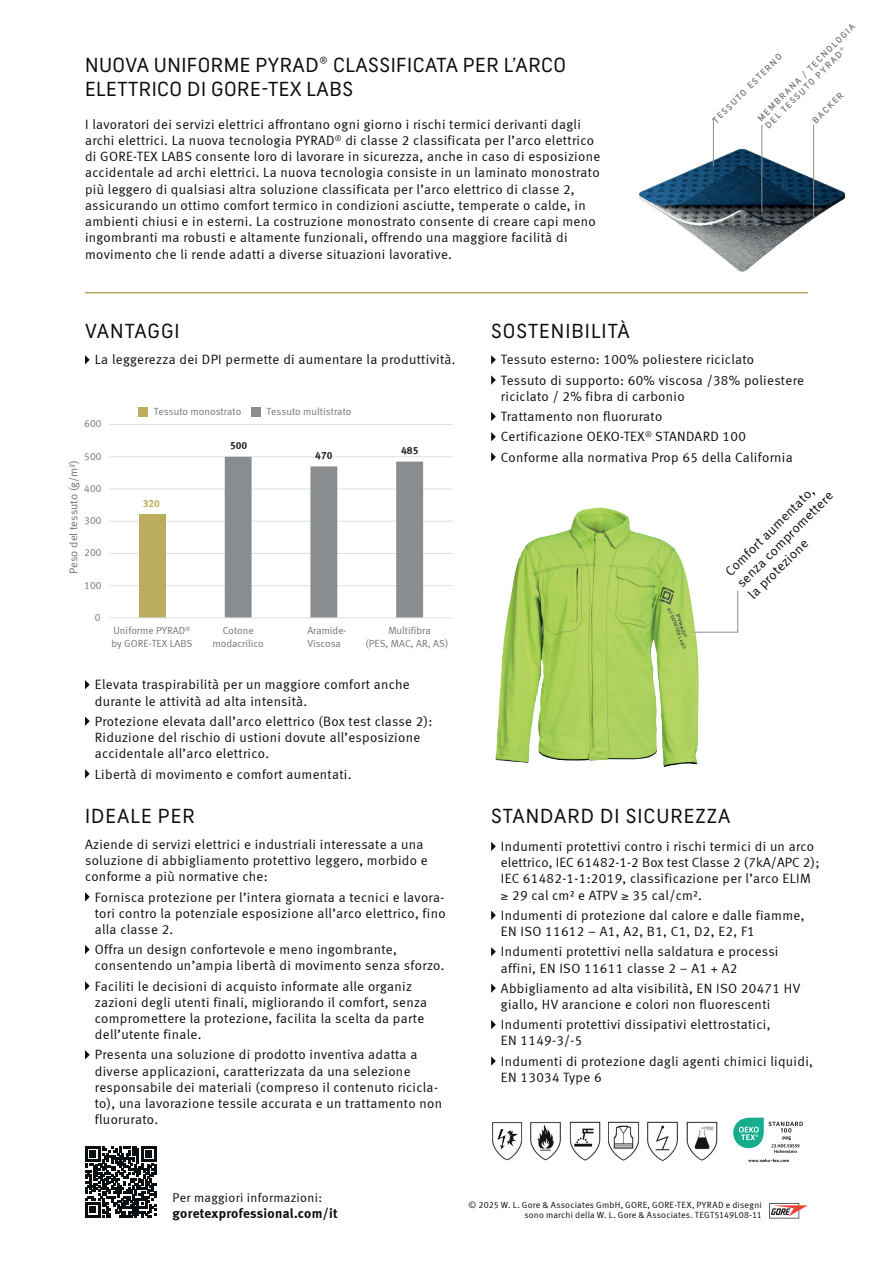
<style>
.page{position:relative;width:893px;height:1263px;background:#fff}
.page>*{position:absolute;margin:0;border:0;box-sizing:border-box;transform-origin:0 0}
.t1{font:20.25px/24.3px "GORE Fabrics";letter-spacing:.025em;color:#0b0e10}
.t2{font:20.25px "GORE Fabrics";letter-spacing:.05em;color:#0b0e10}
.t3{font:13.5px/16.2px "Meta Normal LF";letter-spacing:.025em;color:#0b0e10}
.t4{font:13.5px "Meta Bold LF";letter-spacing:.02em;color:#0b0e10}
.t5{font:12.75px "Meta Normal LF";letter-spacing:.025em;color:#0b0e10}
.t6{font:11.4px "Meta Normal LF";color:#747677}
.t7{font:10.35px/12.5px "Meta Normal LF";letter-spacing:.005em;color:#747677}
.t8{font:10.35px "Meta Bold LF";color:#231f20}
.t9{font:10.35px "Meta Bold LF";color:#bcac5d}
.t10{font:9px/10.8px "Meta Normal LF";letter-spacing:.025em;color:#0b0e10;text-align:right}
.t11{font:500 9px/10.5px "GORE Fabrics";color:#727778}
</style>
<div class="page">
<svg style="left:769px;top:1203px;width:39px;height:15px"></svg>
<img style="left:639px;top:140px;width:207px;height:132px">
<hr style="left:85px;top:292px;width:723px;height:1px;background:#bbaa59">
<svg style="left:85px;top:892px;width:5px;height:9px"></svg>
<svg style="left:85px;top:945px;width:5px;height:9px"></svg>
<svg style="left:85px;top:981px;width:5px;height:10px"></svg>
<svg style="left:85px;top:1050px;width:5px;height:9px"></svg>
<svg style="left:85px;top:355px;width:5px;height:9px"></svg>
<svg style="left:85px;top:680px;width:5px;height:9px"></svg>
<svg style="left:85px;top:716px;width:5px;height:10px"></svg>
<svg style="left:85px;top:769px;width:5px;height:9px"></svg>
<img style="left:530px;top:1122px;width:31px;height:38px">
<img style="left:686px;top:1122px;width:31px;height:38px">
<img style="left:647px;top:1122px;width:31px;height:38px">
<img style="left:569px;top:1122px;width:32px;height:38px">
<img style="left:608px;top:1122px;width:32px;height:38px">
<hr style="left:109px;top:585px;width:344px;height:1px;background:#dde0df">
<hr style="left:109px;top:553px;width:344px;height:1px;background:#dde0df">
<hr style="left:109px;top:521px;width:344px;height:1px;background:#dde0df">
<hr style="left:109px;top:489px;width:344px;height:1px;background:#dde0df">
<hr style="left:109px;top:456px;width:344px;height:1px;background:#dde0df">
<hr style="left:109px;top:424px;width:344px;height:1px;background:#dde0df">
<svg style="left:225px;top:457px;width:198px;height:160px"></svg>
<div style="left:139px;top:515px;width:27px;height:103px;background:#bcac5d"></div>
<hr style="left:109px;top:617px;width:344px;height:1px;background:#dde0df">
<div style="left:139px;top:407px;width:9px;height:9px;background:#bcac5d"></div>
<div style="left:252px;top:407px;width:9px;height:9px;background:#8a8d8f"></div>
<img style="left:492px;top:1122px;width:31px;height:38px">
<img style="left:496px;top:1128px;width:22px;height:23px">
<hr style="left:761px;top:125px;width:1px;height:88px;background:#8c8f91">
<hr style="left:813px;top:125px;width:1px;height:93px;background:#8c8f91">
<hr style="left:713px;top:118px;width:1px;height:48px;background:#8c8f91">
<img style="left:437px;top:488px;width:302px;height:279px">
<svg style="left:693px;top:590px;width:45px;height:43px"></svg>
<svg style="left:748px;top:1159px;width:41px;height:3px"></svg>
<svg style="left:733px;top:1118px;width:70px;height:35px"></svg>
<svg style="left:491px;top:355px;width:5px;height:9px"></svg>
<svg style="left:491px;top:375px;width:5px;height:10px"></svg>
<svg style="left:491px;top:412px;width:5px;height:9px"></svg>
<svg style="left:491px;top:432px;width:5px;height:9px"></svg>
<svg style="left:491px;top:452px;width:5px;height:10px"></svg>
<svg style="left:85px;top:1146px;width:71px;height:71px"></svg>
<svg style="left:491px;top:842px;width:5px;height:9px"></svg>
<svg style="left:491px;top:910px;width:5px;height:10px"></svg>
<svg style="left:491px;top:947px;width:5px;height:9px"></svg>
<svg style="left:491px;top:983px;width:5px;height:10px"></svg>
<svg style="left:491px;top:1020px;width:5px;height:9px"></svg>
<svg style="left:491px;top:1056px;width:5px;height:10px"></svg>
<h1 class="t1" style="left:85px;top:52px;width:483px">NUOVA UNIFORME PYRAD® CLASSIFICATA PER L’ARCO<br>ELETTRICO DI GORE-TEX LABS</h1>
<p class="t3" style="left:85px;top:116px;width:517px">I lavoratori dei servizi elettrici affrontano ogni giorno i rischi termici derivanti dagli archi elettrici. La nuova tecnologia PYRAD<sup>®</sup> di classe 2 classificata per l’arco elettrico di GORE-TEX LABS consente loro di lavorare in sicurezza, anche in caso di esposizione accidentale ad archi elettrici. La nuova tecnologia consiste in un laminato monostrato più leggero di qualsiasi altra soluzione classificata per l’arco elettrico di classe 2, assicurando un ottimo comfort termico in condizioni asciutte, temperate o calde, in ambienti chiusi e in esterni. La costruzione monostrato consente di creare capi meno ingombranti ma robusti e altamente funzionali, offrendo una maggiore facilità di movimento che li rende adatti a diverse situazioni lavorative.</p>
<h1 class="t2" style="left:85px;top:319px;width:96px">VANTAGGI</h1>
<h1 class="t2" style="left:491px;top:319px;width:140px">SOSTENIBILITÀ</h1>
<p class="t11" style="left:755px;top:116px;width:135px;rotate:-45deg">MEMBRANA / TECNOLOGIA<br>DEL TESSUTO PYRAD®</p>
<p class="t11" style="left:710px;top:118px;width:95px;rotate:-45deg">TESSUTO ESTERNO</p>
<p class="t11" style="left:810px;top:118px;width:41px;rotate:-45deg">BACKER</p>
<p class="t3" style="left:95px;top:351px;width:362px">La leggerezza dei DPI permette di aumentare la produttività.</p>
<p class="t7" style="left:84px;top:418px;width:19px">600</p>
<p class="t7" style="left:84px;top:450px;width:19px">500</p>
<p class="t6" style="left:67px;top:574px;width:116px;rotate:-90deg">Peso del tessuto (g/m²)</p>
<p class="t7" style="left:84px;top:482px;width:19px">400</p>
<p class="t7" style="left:84px;top:514px;width:19px">300</p>
<p class="t7" style="left:84px;top:546px;width:19px">200</p>
<p class="t7" style="left:84px;top:579px;width:19px">100</p>
<p class="t7" style="left:95px;top:611px;width:7px">0</p>
<p class="t7" style="left:154px;top:405px;width:89px">Tessuto monostrato</p>
<p class="t7" style="left:267px;top:405px;width:86px">Tessuto multistrato</p>
<p class="t9" style="left:143px;top:498px;width:19px">320</p>
<p class="t8" style="left:230px;top:439px;width:19px">500</p>
<p class="t8" style="left:315px;top:449px;width:19px">470</p>
<p class="t8" style="left:401px;top:444px;width:19px">485</p>
<p class="t7" style="left:111px;top:624px;width:83px">Uniforme PYRAD<sup>® </sup>by GORE-TEX LABS</p>
<p class="t7" style="left:213px;top:624px;width:53px;text-align:center">Cotone modacrilico</p>
<p class="t7" style="left:307px;top:624px;width:41px">Aramide-<br>Viscosa</p>
<p class="t7" style="left:366px;top:624px;width:84px;text-align:center">Multifibra<br>(PES, MAC, AR, AS)</p>
<p class="t3" style="left:95px;top:676px;width:316px">Elevata traspirabilità per un maggiore comfort anche durante le attività ad alta intensità.</p>
<p class="t3" style="left:95px;top:713px;width:339px">Protezione elevata dall’arco elettrico (Box test classe 2):<br>Riduzione del rischio di ustioni dovute all’esposizione accidentale all’arco elettrico.</p>
<p class="t3" style="left:95px;top:765px;width:258px">Libertà di movimento e comfort aumentati.</p>
<h1 class="t2" style="left:85px;top:803px;width:111px">IDEALE PER</h1>
<p class="t3" style="left:85px;top:836px;width:344px">Aziende di servizi elettrici e industriali interessate a una soluzione di abbigliamento protettivo leggero, morbido e conforme a più normative che:</p>
<p class="t3" style="left:95px;top:888px;width:352px;text-align:justify">Fornisca protezione per l’intera giornata a tecnici e lavora&shy;tori contro la potenziale esposizione all’arco elettrico, fino alla classe 2.</p>
<p class="t3" style="left:95px;top:941px;width:351px">Offra un design confortevole e meno ingombrante, consentendo un’ampia libertà di movimento senza sforzo.</p>
<p class="t3" style="left:95px;top:978px;width:334px">Faciliti le decisioni di acquisto informate alle organiz zazioni degli utenti finali, migliorando il comfort, senza compromettere la protezione, facilita la scelta da parte dell’utente finale.</p>
<p class="t3" style="left:95px;top:1046px;width:349px">Presenta una soluzione di prodotto inventiva adatta a diverse applicazioni, caratterizzata da una selezione responsabile dei materiali (compreso il contenuto ricicla&shy;to), una lavorazione tessile accurata e un trattamento non fluorurato.</p>
<p class="t3" style="left:501px;top:349px;width:305px;line-height:20.2px">Tessuto esterno: 100% poliestere riciclato<br>Tessuto di supporto: 60% viscosa /38% poliestere</p>
<p class="t3" style="left:501px;top:386px;width:293px;line-height:20.2px">riciclato / 2% fibra di carbonio<br>Trattamento non fluorurato<br>Certificazione OEKO-TEX<sup>®</sup> STANDARD 100<br>Conforme alla normativa Prop 65 della California</p>
<p class="t3" style="left:722px;top:568px;width:131px;rotate:-45deg">Comfort aumentato, senza compromettere la protezione</p>
<h1 class="t2" style="left:491px;top:803px;width:241px">STANDARD DI SICUREZZA</h1>
<p class="t3" style="left:501px;top:838px;width:320px">Indumenti protettivi contro i rischi termici di un arco elettrico, IEC 61482-1-2 Box test Classe 2 (7kA/APC 2); IEC 61482-1-1:2019, classificazione per l’arco ELIM ≥ 29 cal cm² e ATPV ≥ 35 cal/cm².</p>
<p class="t3" style="left:501px;top:907px;width:305px">Indumenti di protezione dal calore e dalle fiamme,<br>EN ISO 11612 – A1, A2, B1, C1, D2, E2, F1</p>
<p class="t3" style="left:501px;top:943px;width:279px">Indumenti protettivi nella saldatura e processi affini, EN ISO 11611 classe 2 – A1 + A2</p>
<p class="t3" style="left:501px;top:980px;width:301px">Abbigliamento ad alta visibilità, EN ISO 20471 HV giallo, HV arancione e colori non fluorescenti</p>
<p class="t3" style="left:501px;top:1016px;width:271px">Indumenti protettivi dissipativi elettrostatici,<br>EN 1149-3/-5</p>
<p class="t3" style="left:501px;top:1053px;width:314px">Indumenti di protezione dagli agenti chimici liquidi,<br>EN 13034 Type 6</p>
<p class="t5" style="left:173px;top:1190px;width:151px">Per maggiori informazioni:</p>
<p class="t4" style="left:173px;top:1205px;width:166px">goretexprofessional.com/it</p>
<p class="t10" style="left:469px;top:1199px;width:295px">© 2025 W. L. Gore &amp; Associates GmbH, GORE, GORE-TEX, PYRAD e disegni sono marchi della W. L. Gore &amp; Associates. TEGT5149L08-11</p>
</div>
